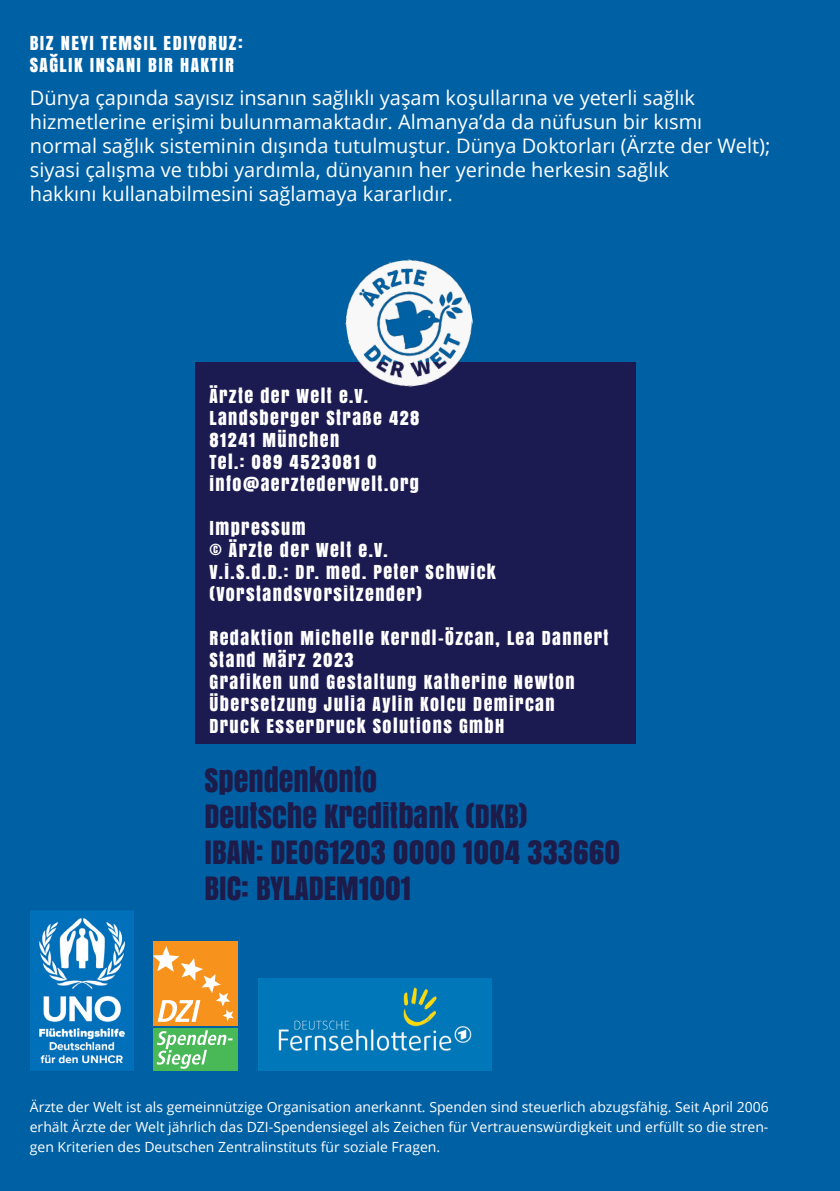
<style>
.page{position:relative;width:840px;height:1191px;background:#fff}
.page>*{position:absolute;margin:0;border:0;box-sizing:border-box;transform-origin:0 0}
.t1{font:30px "Anton";color:#1d1b49}
.t2{font:20px/24px "Open Sans";color:#fff}
.t3{font:18px "Anton";letter-spacing:.08em;color:#fff}
.t4{font:14px/20px "Open Sans";color:#fff;text-align:justify}
</style>
<div class="page">
<div style="left:0;top:0;width:839px;height:1191px;background:#0060a4"></div>
<div style="left:196px;top:363px;width:439px;height:381px;background:#1c1b51"></div>
<img style="left:258px;top:978px;width:233px;height:92px">
<img style="left:30px;top:910px;width:103px;height:161px">
<div style="left:153px;top:941px;width:85px;height:85px;background:#f7931d"></div>
<div style="left:153px;top:1028px;width:85px;height:42px;background:#49b857"></div>
<svg style="left:156px;top:1030px;width:76px;height:38px"></svg>
<svg style="left:153px;top:946px;width:80px;height:75px"></svg>
<img style="left:337px;top:259px;width:144px;height:128px">
<p class="t3" style="left:30px;top:28px;width:214px">BIZ NEYI TEMSIL EDIYORUZ:</p>
<p class="t3" style="left:30px;top:50px;width:205px">SAĞLIK INSANI BIR HAKTIR</p>
<p class="t2" style="left:30px;top:85px;width:666px">Dünya çapında sayısız insanın sağlıklı yaşam koşullarına ve yeterli sağlık</p>
<p class="t2" style="left:30px;top:109px;width:673px">hizmetlerine erişimi bulunmamaktadır. Almanya’da da nüfusun bir kısmı</p>
<p class="t2" style="left:30px;top:133px;width:741px">normal sağlık sisteminin dışında tutulmuştur. Dünya Doktorları (Ärzte der Welt); siyasi çalışma ve tıbbi yardımla, dünyanın her yerinde herkesin sağlık</p>
<p class="t2" style="left:30px;top:181px;width:424px">hakkını kullanabilmesini sağlamaya kararlıdır.</p>
<p class="t3" style="left:209px;top:381px;width:160px">ÄRZTE DER WELT E.V.</p>
<p class="t3" style="left:209px;top:403px;width:211px">LANDSBERGER STRAßE 428</p>
<p class="t3" style="left:209px;top:425px;width:131px">81241 MÜNCHEN</p>
<p class="t3" style="left:209px;top:447px;width:168px">TEL.: 089 4523081 0</p>
<p class="t3" style="left:209px;top:469px;width:211px">INFO@AERZTEDERWELT.ORG</p>
<p class="t3" style="left:209px;top:513px;width:98px">IMPRESSUM</p>
<p class="t3" style="left:209px;top:535px;width:179px">© ÄRZTE DER WELT E.V.</p>
<p class="t3" style="left:209px;top:557px;width:288px">V.I.S.D.D.: DR. MED. PETER SCHWICK</p>
<p class="t3" style="left:209px;top:579px;width:214px">(VORSTANDSVORSITZENDER)</p>
<p class="t3" style="left:209px;top:623px;width:400px">REDAKTION MICHELLE KERNDL-ÖZCAN, LEA DANNERT</p>
<p class="t3" style="left:209px;top:645px;width:146px">STAND MÄRZ 2023</p>
<p class="t3" style="left:209px;top:667px;width:366px">GRAFIKEN UND GESTALTUNG KATHERINE NEWTON</p>
<p class="t3" style="left:209px;top:689px;width:346px">ÜBERSETZUNG JULIA AYLIN KOLCU DEMIRCAN</p>
<p class="t3" style="left:209px;top:711px;width:296px">DRUCK ESSERDRUCK SOLUTIONS GMBH</p>
<p class="t1" style="left:204px;top:757px;width:174px">SPENDENKONTO</p>
<p class="t1" style="left:204px;top:793px;width:324px">DEUTSCHE KREDITBANK (DKB)</p>
<p class="t1" style="left:204px;top:829px;width:416px">IBAN: DE061203 0000 1004 333660</p>
<p class="t1" style="left:204px;top:865px;width:208px">BIC: BYLADEM1001</p>
<p class="t4" style="left:30px;top:1096px;width:740px">Ärzte der Welt ist als gemeinnützige Organisation anerkannt. Spenden sind steuerlich abzugsfähig. Seit April 2006 erhält Ärzte der Welt jährlich das DZI-Spendensiegel als Zeichen für Vertrauenswürdigkeit und erfüllt so die stren&shy;gen Kriterien des Deutschen Zentralinstituts für soziale Fragen.</p>
</div>
